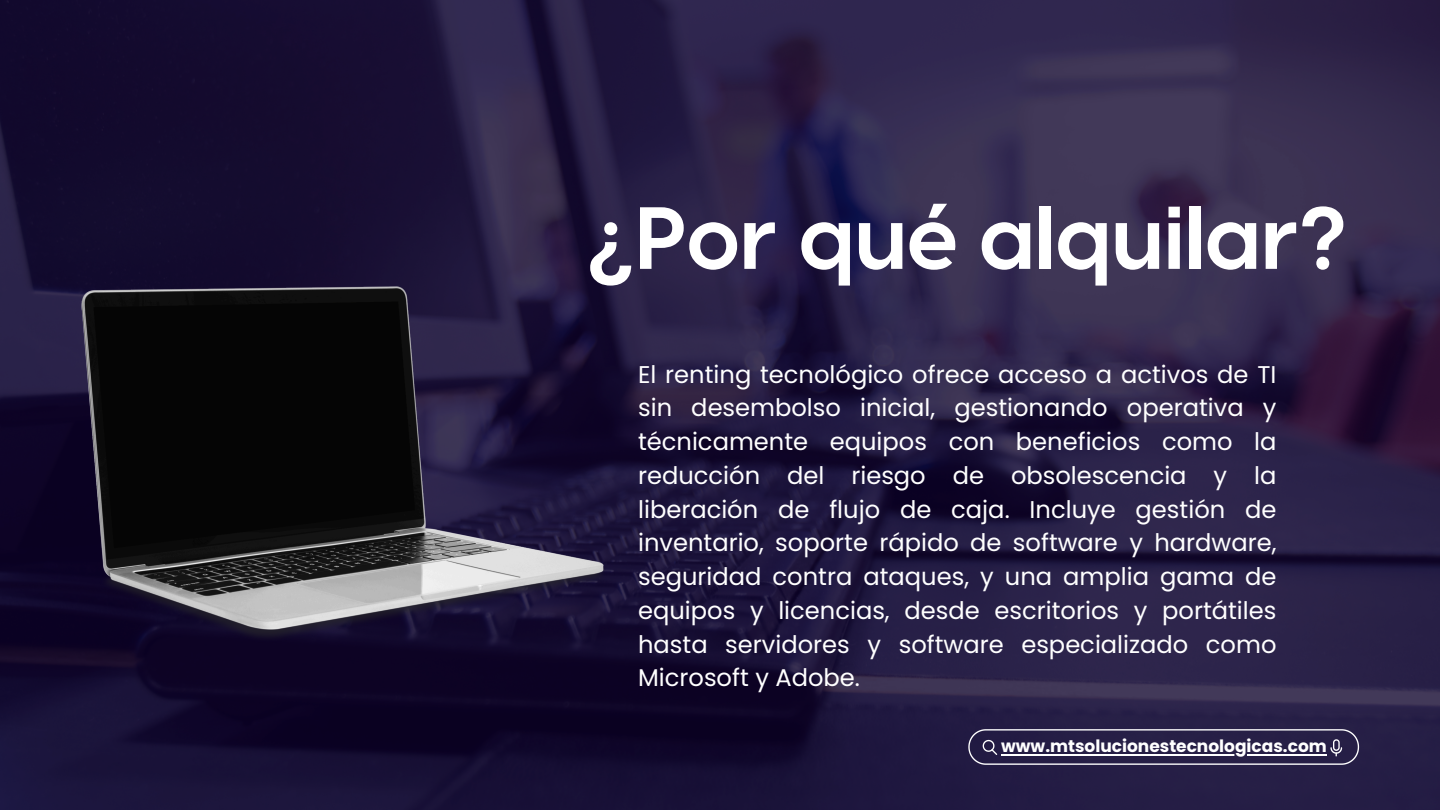
<style>
.page{position:relative;width:1440px;height:810px;background:#fff}
.page>*{position:absolute;margin:0;border:0;box-sizing:border-box;transform-origin:0 0}
.t1{font:700 88px "Visby CF";color:#fff}
.t2{font:24.2px/33.8px "Poppins";color:#fff;text-align:justify}
.t3{font:700 17px "Poppins";color:#fff}
</style>
<div class="page">
<img style="left:0;top:0;width:1440px;height:810px">
<img style="left:81px;top:286px;width:527px;height:358px">
<svg style="left:968px;top:729px;width:391px;height:36px"></svg>
<hr style="left:1001px;top:754px;width:326px;height:1px;background:#fff">
<h1 class="t1" style="left:587px;top:180px;width:762px">¿Por qué alquilar?</h1>
<p class="t2" style="left:638px;top:357px;width:640px">El renting tecnológico ofrece acceso a activos de TI sin desembolso inicial, gestionando operativa y técnicamente equipos con beneficios como la reducción del riesgo de obsolescencia y la liberación de flujo de caja. Incluye gestión de inventario, soporte rápido de software y hardware, seguridad contra ataques, y una amplia gama de equipos y licencias, desde escritorios y portátiles hasta servidores y software especializado como Microsoft y Adobe.</p>
<h2 class="t3" style="left:1001px;top:735px;width:327px">www.mtsolucionestecnologicas.com</h2>
</div>
